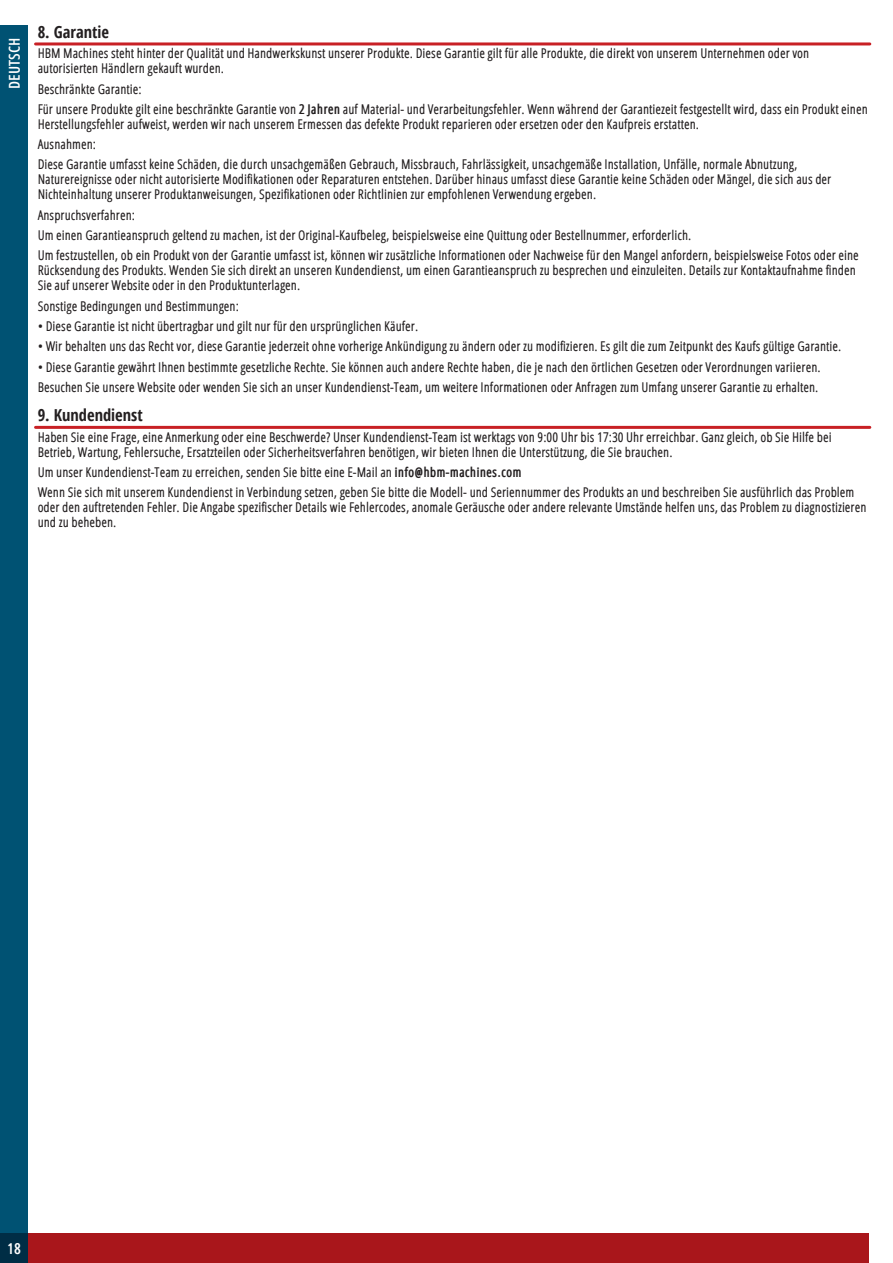
<style>
.page{position:relative;width:893px;height:1263px;background:#fff}
.page>*{position:absolute;margin:0;border:0;box-sizing:border-box;transform-origin:0 0}
.t1{font:700 condensed 16.5px "Open Sans";color:#231f20}
.t2{font:600 15px "Open Sans Condensed";color:#fff}
.t3{font:13.5px/20.2px "Open Sans Condensed Regular Cond HBM";color:#231f20}
.s1{font-family:"Open Sans Condensed";font-weight:600}
</style>
<div class="page">
<div style="left:0;top:1233px;width:869px;height:30px;background:#a9161b"></div>
<div style="left:0;top:25px;width:28px;height:1238px;background:#005273"></div>
<div style="left:0;top:1233px;width:28px;height:30px;background:#002d45"></div>
<hr style="left:36px;top:42px;width:834px;height:3px;background:#c82025">
<hr style="left:36px;top:426px;width:834px;height:3px;background:#c82025">
<p class="t2" style="left:5px;top:89px;width:53px;rotate:-90deg">Deutsch</p>
<p class="t1" style="left:38px;top:20px;width:73px">8. Garantie</p>
<p class="t3" style="left:38px;top:45px;width:773px;line-height:15px">HBM Machines steht hinter der Qualität und Handwerkskunst unserer Produkte. Diese Garantie gilt für alle Produkte, die direkt von unserem Unternehmen oder von autorisierten Händlern gekauft wurden.</p>
<p class="t3" style="left:38px;top:78px;width:832px">Beschränkte Garantie:<br>Für unsere Produkte gilt eine beschränkte Garantie von <span class="s1">2 Jahren</span> auf Material- und Verarbeitungsfehler. Wenn während der Garantiezeit festgestellt wird, dass ein Produkt einen</p>
<p class="t3" style="left:38px;top:113px;width:761px">Herstellungsfehler aufweist, werden wir nach unserem Ermessen das defekte Produkt reparieren oder ersetzen oder den Kaufpreis erstatten.<br>Ausnahmen:<br>Diese Garantie umfasst keine Schäden, die durch unsachgemäßen Gebrauch, Missbrauch, Fahrlässigkeit, unsachgemäße Installation, Unfälle, normale Abnutzung,</p>
<p class="t3" style="left:38px;top:172px;width:795px;line-height:15px">Naturereignisse oder nicht autorisierte Modifikationen oder Reparaturen entstehen. Darüber hinaus umfasst diese Garantie keine Schäden oder Mängel, die sich aus der<br>Nichteinhaltung unserer Produktanweisungen, Spezifikationen oder Richtlinien zur empfohlenen Verwendung ergeben.</p>
<p class="t3" style="left:38px;top:204px;width:823px">Anspruchsverfahren:<br>Um einen Garantieanspruch geltend zu machen, ist der Original-Kaufbeleg, beispielsweise eine Quittung oder Bestellnummer, erforderlich.<br>Um festzustellen, ob ein Produkt von der Garantie umfasst ist, können wir zusätzliche Informationen oder Nachweise für den Mangel anfordern, beispielsweise Fotos oder eine</p>
<p class="t3" style="left:38px;top:263px;width:820px;line-height:15px">Rücksendung des Produkts. Wenden Sie sich direkt an unseren Kundendienst, um einen Garantieanspruch zu besprechen und einzuleiten. Details zur Kontaktaufnahme finden<br>Sie auf unserer Website oder in den Produktunterlagen.</p>
<p class="t3" style="left:38px;top:295px;width:203px">Sonstige Bedingungen und Bestimmungen:</p>
<p class="t3" style="left:38px;top:316px;width:382px">• Diese Garantie ist nicht übertragbar und gilt nur für den ursprünglichen Käufer.</p>
<p class="t3" style="left:38px;top:336px;width:805px">• Wir behalten uns das Recht vor, diese Garantie jederzeit ohne vorherige Ankündigung zu ändern oder zu modifizieren. Es gilt die zum Zeitpunkt des Kaufs gültige Garantie.</p>
<p class="t3" style="left:38px;top:356px;width:784px">• Diese Garantie gewährt Ihnen bestimmte gesetzliche Rechte. Sie können auch andere Rechte haben, die je nach den örtlichen Gesetzen oder Verordnungen variieren.<br>Besuchen Sie unsere Website oder wenden Sie sich an unser Kundendienst-Team, um weitere Informationen oder Anfragen zum Umfang unserer Garantie zu erhalten.</p>
<p class="t1" style="left:38px;top:404px;width:107px">9. Kundendienst</p>
<p class="t3" style="left:38px;top:429px;width:796px;line-height:15px">Haben Sie eine Frage, eine Anmerkung oder eine Beschwerde? Unser Kundendienst-Team ist werktags von 9:00 Uhr bis 17:30 Uhr erreichbar. Ganz gleich, ob Sie Hilfe bei<br>Betrieb, Wartung, Fehlersuche, Ersatzteilen oder Sicherheitsverfahren benötigen, wir bieten Ihnen die Unterstützung, die Sie brauchen.</p>
<p class="t3" style="left:38px;top:461px;width:818px">Um unser Kundendienst-Team zu erreichen, senden Sie bitte eine E-Mail an <span class="s1">info@hbm-machines.com<br></span>Wenn Sie sich mit unserem Kundendienst in Verbindung setzen, geben Sie bitte die Modell- und Seriennummer des Produkts an und beschreiben Sie ausführlich das Problem</p>
<p class="t3" style="left:38px;top:499px;width:830px;line-height:15px">oder den auftretenden Fehler. Die Angabe spezifischer Details wie Fehlercodes, anomale Geräusche oder andere relevante Umstände helfen uns, das Problem zu diagnostizieren und zu beheben.</p>
<p class="t2" style="left:7px;top:1238px;width:15px">18</p>
</div>
